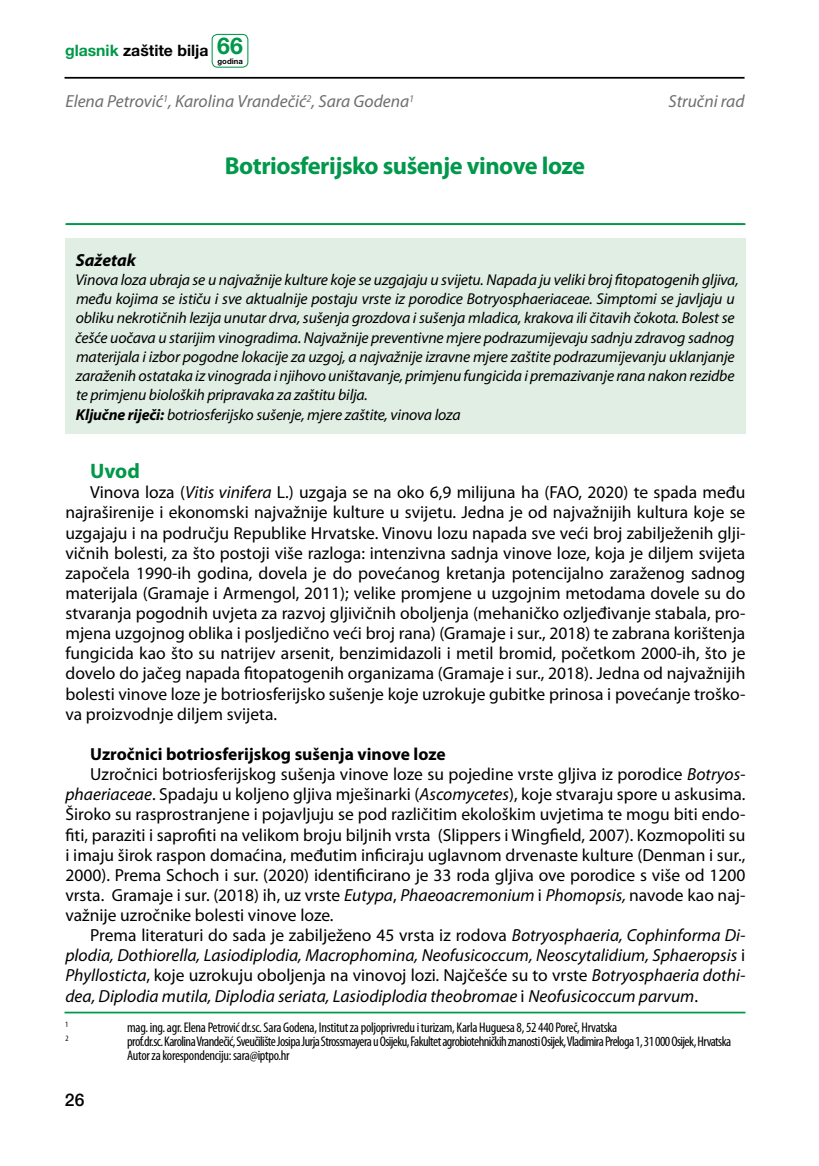
<style>
.page{position:relative;width:819px;height:1166px;background:#fff}
.page>*{position:absolute;margin:0;border:0;box-sizing:border-box;transform-origin:0 0}
.t1{font:700 24.5px "Myriad Pro";letter-spacing:-.02em;color:#00984a}
.t2{font:700 21px "Myriad Pro";color:#00984a}
.t3{font:17.5px/20.1px "Myriad Pro";color:#000;text-align:justify}
.t4{font:italic 17.5px "Myriad Pro";color:#000}
.t5{font:italic 17.5px "Myriad Pro";color:#6d6e71}
.t6{font:700 17.5px "Myriad Pro";color:#000}
.t7{font:italic 700 17.5px "Myriad Pro";color:#000}
.t8{font:500 17.5px "Helvetica Neue LT Pro";color:#000}
.t9{font:italic 15.75px/19.2px "Myriad Pro";letter-spacing:-.01em;color:#000}
.t10{font:700 15.75px "Helvetica Neue LT Pro";color:#000}
.t11{font:condensed 14px/14px "Myriad Pro";letter-spacing:-.04em;color:#000}
.t12{font:condensed 14px "Myriad Pro";letter-spacing:-.02em;color:#000}
.t13{font:condensed 8.22px "Myriad Pro";color:#000}
.t14{font:700 7.7px "Helvetica Neue LT Pro";color:#000}
.s1{color:#00984a}
.s2{font-size:23.1px;color:#00984a}
.s3{font-weight:700}
.s4{font-style:italic}
.s5{font-style:normal}
</style>
<div class="page">
<hr style="left:64px;top:77px;width:680px;height:2px;background:#000">
<hr style="left:65px;top:223px;width:679px;height:2px;background:#00984a">
<div style="left:211px;top:34px;width:37px;height:34px;border:1px solid #00984a;border-radius:5px"></div>
<hr style="left:66px;top:223px;width:679px;height:2px;background:#00984a">
<div style="left:65px;top:238px;width:680px;height:196px;background:#e0eee4"></div>
<hr style="left:64px;top:1011px;width:681px;height:2px;background:#00984a">
<p class="t10" style="left:65px;top:41px;width:179px"><span class="s1">glasnik</span> zaštite bilja <span class="s2">66</span></p>
<p class="t14" style="left:217px;top:56px;width:27px">godina</p>
<p class="t5" style="left:65px;top:91px;width:350px">Elena Petrović<sup>1</sup>, Karolina Vrandečić<sup>2</sup>, Sara Godena<sup>1</sup></p>
<p class="t5" style="left:668px;top:91px;width:77px">Stručni rad</p>
<h1 class="t1" style="left:225px;top:149px;width:362px">Botriosferijsko sušenje vinove loze</h1>
<p class="t7" style="left:76px;top:248px;width:62px">Sažetak</p>
<p class="t9" style="left:75px;top:270px;width:665px">Vinova loza ubraja se u najvažnije kulture koje se uzgajaju u svijetu. Napada ju veliki broj fitopatogenih gljiva, među kojima se ističu i sve aktualnije postaju vrste iz porodice Botryosphaeriaceae. Simptomi se javljaju u obliku nekrotičnih lezija unutar drva, sušenja grozdova i sušenja mladica, krakova ili čitavih čokota. Bolest se češće uočava u starijim vinogradima. Najvažnije preventivne mjere podrazumijevaju sadnju zdravog sadnog materijala i izbor pogodne lokacije za uzgoj, a najvažnije izravne mjere zaštite podrazumijevanju uklanjanje zaraženih ostataka iz vinograda i njihovo uništavanje, primjenu fungicida i premazivanje rana nakon rezidbe te primjenu bioloških pripravaka za zaštitu bilja.<br><span class="s3">Ključne riječi:</span> botriosferijsko sušenje, mjere zaštite, vinova loza</p>
<p class="t2" style="left:90px;top:457px;width:51px">Uvod</p>
<p class="t3" style="left:65px;top:482px;width:681px;text-indent:25px">Vinova loza (<span class="s4">Vitis vinifera</span> L.) uzgaja se na oko 6,9 milijuna ha (FAO, 2020) te spada među najraširenije i ekonomski najvažnije kulture u svijetu. Jedna je od najvažnijih kultura koje se uzgajaju i na području Republike Hrvatske. Vinovu lozu napada sve veći broj zabilježenih glji&shy;vičnih bolesti, za što postoji više razloga: intenzivna sadnja vinove loze, koja je diljem svijeta započela 1990-ih godina, dovela je do povećanog kretanja potencijalno zaraženog sadnog materijala (Gramaje i Armengol, 2011); velike promjene u uzgojnim metodama dovele su do stvaranja pogodnih uvjeta za razvoj gljivičnih oboljenja (mehaničko ozljeđivanje stabala, pro&shy;mjena uzgojnog oblika i posljedično veći broj rana) (Gramaje i sur., 2018) te zabrana korištenja fungicida kao što su natrijev arsenit, benzimidazoli i metil bromid, početkom 2000-ih, što je dovelo do jačeg napada fitopatogenih organizama (Gramaje i sur., 2018). Jedna od najvažnijih bolesti vinove loze je botriosferijsko sušenje koje uzrokuje gubitke prinosa i povećanje troško&shy;va proizvodnje diljem svijeta.</p>
<p class="t6" style="left:90px;top:743px;width:357px">Uzročnici botriosferijskog sušenja vinove loze</p>
<p class="t3" style="left:90px;top:764px;width:656px">Uzročnici botriosferijskog sušenja vinove loze su pojedine vrste gljiva iz porodice <span class="s4">Botryos-</span></p>
<p class="t3" style="left:65px;top:784px;width:681px"><span class="s4">phaeriaceae</span>. Spadaju u koljeno gljiva mješinarki (<span class="s4">Ascomycetes</span>), koje stvaraju spore u askusima.</p>
<p class="t3" style="left:65px;top:804px;width:681px">Široko su rasprostranjene i pojavljuju se pod različitim ekološkim uvjetima te mogu biti endo-</p>
<p class="t3" style="left:65px;top:824px;width:681px">fiti, paraziti i saprofiti na velikom broju biljnih vrsta (Slippers i Wingfield, 2007). Kozmopoliti su</p>
<p class="t3" style="left:65px;top:844px;width:681px">i imaju širok raspon domaćina, međutim inficiraju uglavnom drvenaste kulture (Denman i sur.,</p>
<p class="t3" style="left:65px;top:864px;width:681px">2000). Prema Schoch i sur. (2020) identificirano je 33 roda gljiva ove porodice s više od 1200</p>
<p class="t3" style="left:65px;top:885px;width:681px">vrsta. Gramaje i sur. (2018) ih, uz vrste <span class="s4">Eutypa</span>, <span class="s4">Phaeoacremonium</span> i <span class="s4">Phomopsis,</span> navode kao naj-</p>
<p class="t3" style="left:65px;top:905px;width:270px">važnije uzročnike bolesti vinove loze.</p>
<p class="t3" style="left:90px;top:925px;width:656px">Prema literaturi do sada je zabilježeno 45 vrsta iz rodova <span class="s4">Botryosphaeria, Cophinforma Di-</span></p>
<p class="t4" style="left:65px;top:944px;width:681px">plodia, Dothiorella, Lasiodiplodia, Macrophomina, Neofusicoccum, Neoscytalidium, Sphaeropsis <span class="s5">i</span></p>
<p class="t3" style="left:65px;top:965px;width:681px"><span class="s4">Phyllosticta</span>, koje uzrokuju oboljenja na vinovoj lozi<span class="s4">.</span> Najčešće su to vrste <span class="s4">Botryosphaeria dothi-</span></p>
<p class="t4" style="left:65px;top:985px;width:634px">dea, Diplodia mutila, Diplodia seriata, Lasiodiplodia theobromae <span class="s5">i</span> Neofusicoccum parvum<span class="s5">.</span></p>
<p class="t13" style="left:65px;top:1019px;width:5px">1</p>
<p class="t12" style="left:127px;top:1018px;width:491px">mag. ing. agr. Elena Petrović dr.sc. Sara Godena, Institut za poljoprivredu i turizam, Karla Huguesa 8, 52 440 Poreč, Hrvatska</p>
<p class="t13" style="left:65px;top:1033px;width:5px">2</p>
<p class="t11" style="left:127px;top:1034px;width:605px">prof.dr.sc. Karolina Vrandečić, Sveučilište Josipa Jurja Strossmayera u Osijeku, Fakultet agrobiotehničkih znanosti Osijek, Vladimira Preloga 1, 31 000 Osijek, Hrvatska<br>Autor za korespondenciju: sara@iptpo.hr</p>
<p class="t8" style="left:65px;top:1090px;width:21px">26</p>
</div>
